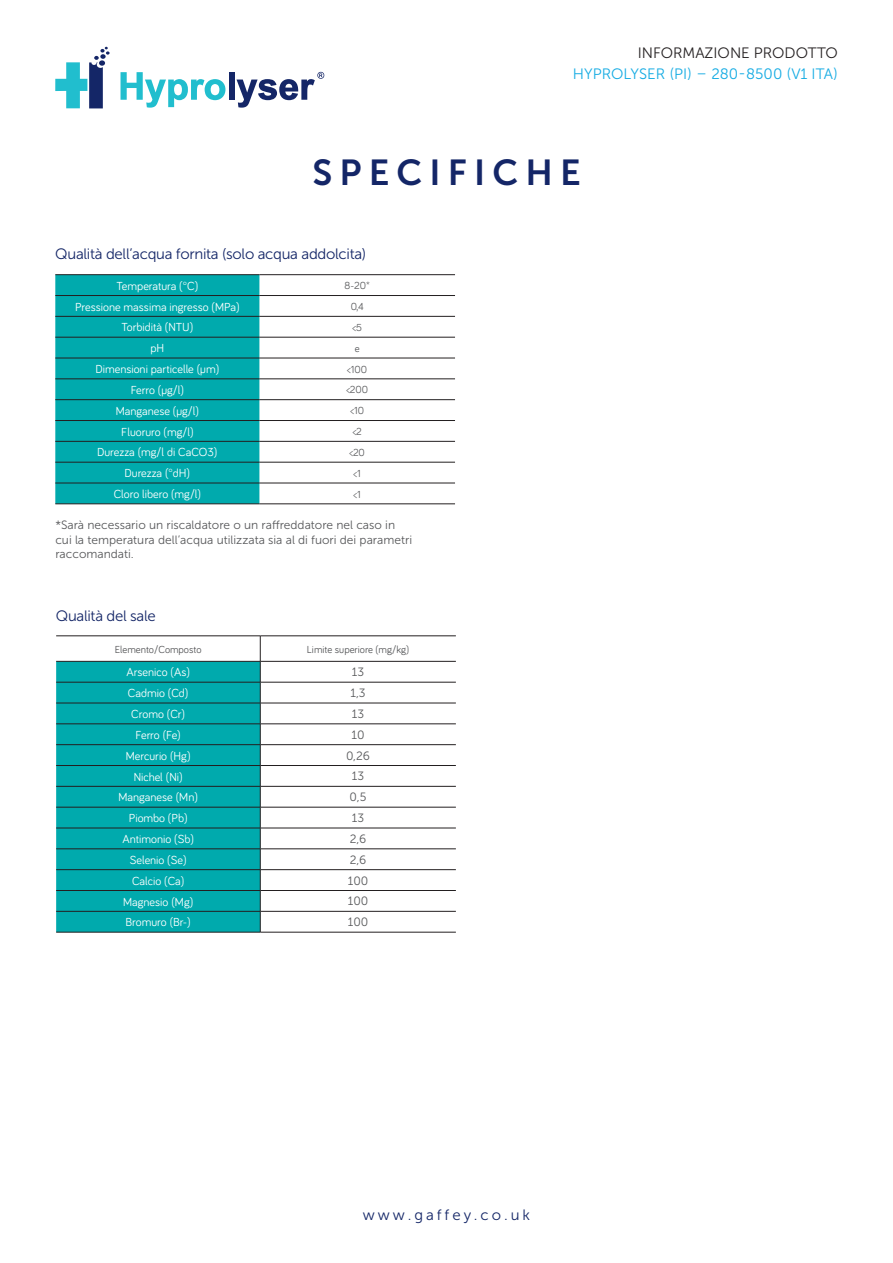
<style>
.page{position:relative;width:893px;height:1263px;background:#fff}
.page>*{position:absolute;margin:0;border:0;box-sizing:border-box;transform-origin:0 0}
.t1{font:36px "Museo Sans 700";letter-spacing:.2em;color:#142667}
.t2{font:15px "Museo Sans 300";letter-spacing:-.02em;color:#142667}
.t3{font:15px "Museo Sans 300";color:#14abe3}
.t4{font:15px "Museo Sans 300";color:#231f20}
.t5{font:15px "Museo Sans 300";letter-spacing:.2em;color:#142667}
.t6{font:12px "Bariol";color:#fff}
.t7{font:12px/14.4px "Museo Sans 300";color:#57585a}
.t8{font:10.5px "Bariol";color:#57585a}
</style>
<div class="page">
<div style="left:55px;top:275px;width:204px;height:229px;background:#00aaad"></div>
<hr style="left:55px;top:274px;width:204px;height:1px;background:#231f20">
<hr style="left:259px;top:274px;width:196px;height:1px;background:#231f20">
<hr style="left:55px;top:295px;width:204px;height:1px;background:#231f20">
<hr style="left:259px;top:295px;width:196px;height:1px;background:#231f20">
<hr style="left:55px;top:316px;width:204px;height:1px;background:#231f20">
<hr style="left:259px;top:316px;width:196px;height:1px;background:#231f20">
<hr style="left:55px;top:337px;width:204px;height:1px;background:#231f20">
<hr style="left:259px;top:337px;width:196px;height:1px;background:#231f20">
<hr style="left:55px;top:358px;width:204px;height:1px;background:#231f20">
<hr style="left:259px;top:358px;width:196px;height:1px;background:#231f20">
<hr style="left:55px;top:379px;width:204px;height:1px;background:#231f20">
<hr style="left:259px;top:379px;width:196px;height:1px;background:#231f20">
<hr style="left:55px;top:399px;width:204px;height:1px;background:#231f20">
<hr style="left:259px;top:399px;width:196px;height:1px;background:#231f20">
<hr style="left:55px;top:420px;width:204px;height:1px;background:#231f20">
<hr style="left:259px;top:420px;width:196px;height:1px;background:#231f20">
<hr style="left:55px;top:441px;width:204px;height:1px;background:#231f20">
<hr style="left:259px;top:441px;width:196px;height:1px;background:#231f20">
<hr style="left:55px;top:462px;width:204px;height:1px;background:#231f20">
<hr style="left:259px;top:462px;width:196px;height:1px;background:#231f20">
<hr style="left:55px;top:483px;width:204px;height:1px;background:#231f20">
<hr style="left:259px;top:483px;width:196px;height:1px;background:#231f20">
<hr style="left:55px;top:504px;width:204px;height:1px;background:#231f20">
<hr style="left:259px;top:504px;width:196px;height:1px;background:#231f20">
<div style="left:56px;top:662px;width:204px;height:270px;background:#00aaad"></div>
<hr style="left:56px;top:635px;width:204px;height:1px;background:#231f20">
<hr style="left:260px;top:635px;width:196px;height:1px;background:#231f20">
<hr style="left:56px;top:661px;width:204px;height:1px;background:#231f20">
<hr style="left:260px;top:661px;width:196px;height:1px;background:#231f20">
<hr style="left:56px;top:682px;width:204px;height:1px;background:#231f20">
<hr style="left:260px;top:682px;width:196px;height:1px;background:#231f20">
<hr style="left:56px;top:703px;width:204px;height:1px;background:#231f20">
<hr style="left:260px;top:703px;width:196px;height:1px;background:#231f20">
<hr style="left:56px;top:723px;width:204px;height:1px;background:#231f20">
<hr style="left:260px;top:723px;width:196px;height:1px;background:#231f20">
<hr style="left:56px;top:744px;width:204px;height:1px;background:#231f20">
<hr style="left:260px;top:744px;width:196px;height:1px;background:#231f20">
<hr style="left:56px;top:765px;width:204px;height:1px;background:#231f20">
<hr style="left:260px;top:765px;width:196px;height:1px;background:#231f20">
<hr style="left:56px;top:786px;width:204px;height:1px;background:#231f20">
<hr style="left:260px;top:786px;width:196px;height:1px;background:#231f20">
<hr style="left:56px;top:807px;width:204px;height:1px;background:#231f20">
<hr style="left:260px;top:807px;width:196px;height:1px;background:#231f20">
<hr style="left:56px;top:828px;width:204px;height:1px;background:#231f20">
<hr style="left:260px;top:828px;width:196px;height:1px;background:#231f20">
<hr style="left:56px;top:848px;width:204px;height:1px;background:#231f20">
<hr style="left:260px;top:848px;width:196px;height:1px;background:#231f20">
<hr style="left:56px;top:869px;width:204px;height:1px;background:#231f20">
<hr style="left:260px;top:869px;width:196px;height:1px;background:#231f20">
<hr style="left:56px;top:890px;width:204px;height:1px;background:#231f20">
<hr style="left:260px;top:890px;width:196px;height:1px;background:#231f20">
<hr style="left:56px;top:911px;width:204px;height:1px;background:#231f20">
<hr style="left:260px;top:911px;width:196px;height:1px;background:#231f20">
<hr style="left:56px;top:932px;width:204px;height:1px;background:#231f20">
<hr style="left:260px;top:932px;width:196px;height:1px;background:#231f20">
<svg style="left:260px;top:636px;width:1px;height:296px"></svg>
<div style="left:229px;top:72px;width:6px;height:28px;background:#142667"></div>
<svg style="left:121px;top:72px;width:104px;height:36px"></svg>
<svg style="left:55px;top:47px;width:55px;height:61px"></svg>
<svg style="left:236px;top:72px;width:88px;height:36px"></svg>
<p class="t4" style="left:638px;top:45px;width:202px">INFORMAZIONE PRODOTTO</p>
<p class="t3" style="left:573px;top:66px;width:267px">HYPROLYSER (PI) – 280-8500 (V1 ITA)</p>
<h1 class="t1" style="left:312px;top:153px;width:270px">SPECIFICHE</h1>
<p class="t2" style="left:55px;top:246px;width:312px">Qualità dell’acqua fornita (solo acqua addolcita)</p>
<p class="t6" style="left:116px;top:278px;width:83px">Temperatura (°C)</p>
<p class="t8" style="left:345px;top:279px;width:27px">8-20*</p>
<p class="t6" style="left:75px;top:298px;width:166px">Pressione massima ingresso (MPa)</p>
<p class="t8" style="left:351px;top:299px;width:14px">0,4</p>
<p class="t6" style="left:121px;top:319px;width:73px">Torbidità (NTU)</p>
<p class="t8" style="left:353px;top:320px;width:11px">&lt;5</p>
<p class="t6" style="left:150px;top:340px;width:15px">pH</p>
<p class="t8" style="left:355px;top:341px;width:6px">e</p>
<p class="t6" style="left:95px;top:361px;width:125px">Dimensioni particelle (μm)</p>
<p class="t8" style="left:347px;top:362px;width:21px">&lt;100</p>
<p class="t6" style="left:131px;top:382px;width:55px">Ferro (μg/l)</p>
<p class="t8" style="left:346px;top:383px;width:23px">&lt;200</p>
<p class="t6" style="left:116px;top:403px;width:85px">Manganese (μg/l)</p>
<p class="t8" style="left:350px;top:404px;width:15px">&lt;10</p>
<p class="t6" style="left:121px;top:423px;width:74px">Fluoruro (mg/l)</p>
<p class="t8" style="left:353px;top:424px;width:11px">&lt;2</p>
<p class="t6" style="left:97px;top:444px;width:122px">Durezza (mg/l di CaCO3)</p>
<p class="t8" style="left:349px;top:445px;width:17px">&lt;20</p>
<p class="t6" style="left:125px;top:465px;width:67px">Durezza (°dH)</p>
<p class="t8" style="left:354px;top:466px;width:9px">&lt;1</p>
<p class="t6" style="left:114px;top:486px;width:89px">Cloro libero (mg/l)</p>
<p class="t8" style="left:354px;top:487px;width:9px">&lt;1</p>
<p class="t7" style="left:55px;top:518px;width:358px">*Sarà necessario un riscaldatore o un raffreddatore nel caso in cui la temperatura dell’acqua utilizzata sia al di fuori dei parametri raccomandati.</p>
<p class="t2" style="left:56px;top:608px;width:102px">Qualità del sale</p>
<p class="t8" style="left:115px;top:642px;width:88px">Elemento/Composto</p>
<p class="t8" style="left:307px;top:642px;width:104px">Limite superiore (mg/kg)</p>
<p class="t6" style="left:126px;top:664px;width:65px">Arsenico (As)</p>
<p class="t7" style="left:352px;top:665px;width:14px">13</p>
<p class="t6" style="left:128px;top:685px;width:62px">Cadmio (Cd)</p>
<p class="t7" style="left:350px;top:686px;width:17px">1,3</p>
<p class="t6" style="left:131px;top:706px;width:55px">Cromo (Cr)</p>
<p class="t7" style="left:352px;top:707px;width:14px">13</p>
<p class="t6" style="left:136px;top:727px;width:47px">Ferro (Fe)</p>
<p class="t7" style="left:351px;top:727px;width:15px">10</p>
<p class="t6" style="left:126px;top:748px;width:66px">Mercurio (Hg)</p>
<p class="t7" style="left:346px;top:748px;width:26px">0,26</p>
<p class="t6" style="left:134px;top:768px;width:50px">Nichel (Ni)</p>
<p class="t7" style="left:352px;top:769px;width:14px">13</p>
<p class="t6" style="left:118px;top:789px;width:81px">Manganese (Mn)</p>
<p class="t7" style="left:350px;top:790px;width:18px">0,5</p>
<p class="t6" style="left:129px;top:810px;width:60px">Piombo (Pb)</p>
<p class="t7" style="left:352px;top:811px;width:14px">13</p>
<p class="t6" style="left:122px;top:831px;width:73px">Antimonio (Sb)</p>
<p class="t7" style="left:350px;top:832px;width:18px">2,6</p>
<p class="t6" style="left:130px;top:852px;width:58px">Selenio (Se)</p>
<p class="t7" style="left:350px;top:852px;width:18px">2,6</p>
<p class="t6" style="left:132px;top:872px;width:54px">Calcio (Ca)</p>
<p class="t7" style="left:348px;top:873px;width:22px">100</p>
<p class="t6" style="left:123px;top:893px;width:72px">Magnesio (Mg)</p>
<p class="t7" style="left:348px;top:894px;width:22px">100</p>
<p class="t6" style="left:126px;top:914px;width:67px">Bromuro (Br-)</p>
<p class="t7" style="left:348px;top:915px;width:22px">100</p>
<p class="t5" style="left:363px;top:1207px;width:169px">www.gaffey.co.uk</p>
</div>
